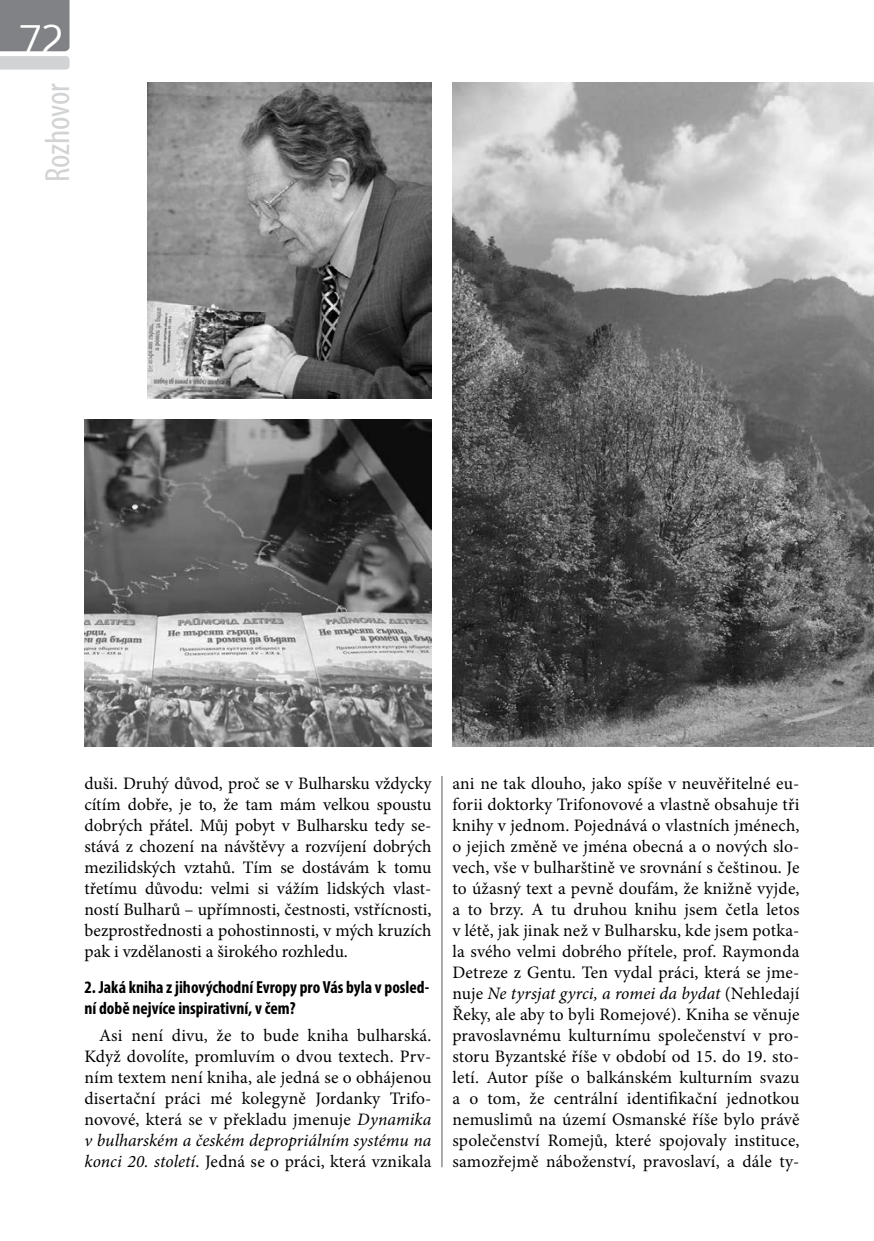
<style>
.page{position:relative;width:874px;height:1241px;background:#fff}
.page>*{position:absolute;margin:0;border:0;box-sizing:border-box;transform-origin:0 0}
.t1{font:40.25px "Euphemia CAS";color:#fff}
.t2{font:condensed 35px "Myriad Pro";color:#d1d3d4}
.t3{font:17.5px/21px "Minion Pro";letter-spacing:.005em;color:#000;text-align:justify}
.t4{font:700 condensed 17.5px/21px "Myriad Pro";color:#000}
.s1{font-style:italic}
</style>
<div class="page">
<svg style="left:0;top:0;width:69px;height:70px"></svg>
<hr style="left:441px;top:776px;width:1px;height:390px;background:#58595b">
<img style="left:148px;top:83px;width:283px;height:315px">
<img style="left:84px;top:419px;width:347px;height:327px">
<img style="left:452px;top:83px;width:421px;height:663px">
<h1 class="t1" style="left:19px;top:12px;width:46px">72</h1>
<h2 class="t2" style="left:36px;top:182px;width:101px;rotate:-90deg">Rozhovor</h2>
<p class="t3" style="left:84px;top:772px;width:348px">duši. Druhý důvod, proč se v Bulharsku vždycky cítím dobře, je to, že tam mám velkou spoustu dobrých přátel. Můj pobyt v Bulharsku tedy se&shy;stává z chození na návštěvy a rozvíjení dobrých mezilidských vztahů. Tím se dostávám k tomu třetímu důvodu: velmi si vážím lidských vlast&shy;ností Bulharů – upřímnosti, čestnosti, vstřícnosti, bezprostřednosti a pohostinnosti, v mých kruzích pak i vzdělanosti a širokého rozhledu.</p>
<p class="t4" style="left:84px;top:976px;width:346px">2. Jaká kniha z jihovýchodní Evropy pro Vás byla v posled&shy;ní době nejvíce inspirativní, v čem?</p>
<p class="t3" style="left:84px;top:1024px;width:348px;text-indent:15px">Asi není divu, že to bude kniha bulharská.<br>Když dovolíte, promluvím o dvou textech. Prv&shy;ním textem není kniha, ale jedná se o obhájenou disertační práci mé kolegyně Jordanky Trifo&shy;novové, která se v překladu jmenuje <span class="s1">Dynamika v bulharském a českém depropriálním systému na konci 20. století</span>. Jedná se o práci, která vznikala</p>
<p class="t3" style="left:452px;top:772px;width:348px">ani ne tak dlouho, jako spíše v neuvěřitelné eu&shy;forii doktorky Trifonovové a vlastně obsahuje tři knihy v jednom. Pojednává o vlastních jménech, o jejich změně ve jména obecná a o nových slo&shy;vech, vše v bulharštině ve srovnání s češtinou. Je to úžasný text a pevně doufám, že knižně vyjde, a to brzy. A tu druhou knihu jsem četla letos v létě, jak jinak než v Bulharsku, kde jsem potka&shy;la svého velmi dobrého přítele, prof. Raymonda Detreze z Gentu. Ten vydal práci, která se jme&shy;nuje <span class="s1">Ne tyrsjat gyrci, a romei da bydat</span> (Nehledají Řeky, ale aby to byli Romejové). Kniha se věnuje pravoslavnému kulturnímu společenství v pro&shy;storu Byzantské říše v období od 15. do 19. sto&shy;letí. Autor píše o balkánském kulturním svazu a o tom, že centrální identifikační jednotkou nemuslimů na území Osmanské říše bylo právě společenství Romejů, které spojovaly instituce, samozřejmě náboženství, pravoslaví, a dále ty-</p>
</div>
